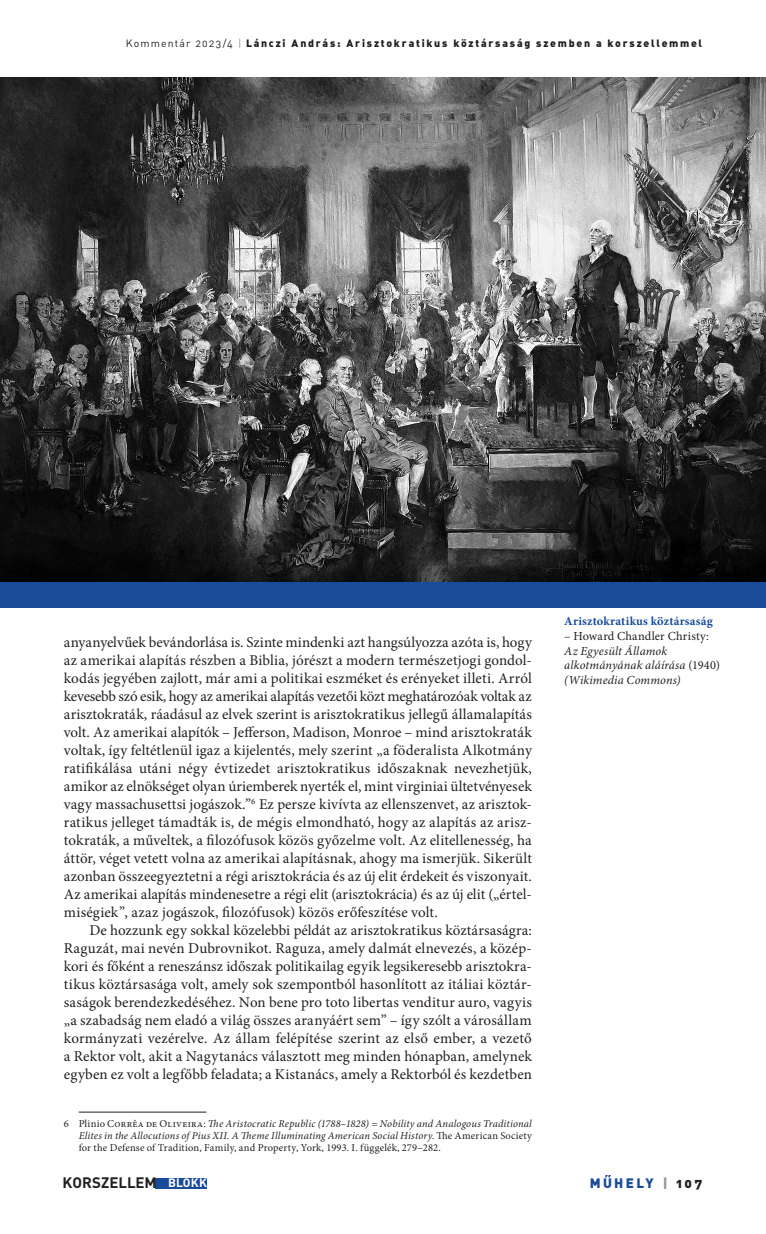
<style>
.page{position:relative;width:766px;height:1234px;background:#fff}
.page>*{position:absolute;margin:0;border:0;box-sizing:border-box;transform-origin:0 0}
._9_-_kenyér_2_---_10_pt{font:15px/18px "Minion Pro";letter-spacing:.005em;color:#231f20;text-align:justify}
.t1{font:700 15px "DIN Alt PFL";letter-spacing:.045em;color:#231f20}
.t2{font:13.5px "DIN Alt Blk PFL";letter-spacing:.2em;color:#194b9b}
._1000_-_képaláírás{font:italic 12.3px/14.7px "Minion Pro";letter-spacing:.01em;color:#231f20}
._1000_-_képaláírás-2{font:700 12.3px "Minion Pro";letter-spacing:.02em;color:#194b9b}
._20_-_lábjegyzet{font:italic 10.5px/12.3px "Minion Pro";letter-spacing:.02em;color:#231f20;text-align:justify}
.t3{font:10.5px "DIN Alt Blk PFL";letter-spacing:.175em;color:#231f20}
.s1{font-family:"DIN Alt PFL"}
.s2{font-family:"DIN Alt PFL";color:#939598}
.s3{font-style:normal}
.s4{font-size:12px;color:#fff}
.s5{color:#939598}
.s6{color:#231f20}
</style>
<div class="page">
<div style="left:155px;top:1177px;width:52px;height:11px;background:#194b9b"></div>
<hr style="left:79px;top:1111px;width:127px;height:1px;background:#231f20">
<img style="left:0;top:77px;width:765px;height:505px">
<div style="left:0;top:582px;width:765px;height:25px;background:#194b9b"></div>
<p class="t3" style="left:126px;top:36px;width:577px"><span class="s1">Kommentár 2023/4</span> <span class="s2">|</span> Lánczi András: Arisztokratikus köztársaság szemben a korszellemmel</p>
<p class="_9_-_kenyér_2_---_10_pt" style="left:64px;top:633px;width:470px">anyanyelvűek bevándorlása is. Szinte mindenki azt hangsúlyozza azóta is, hogy az amerikai alapítás részben a Biblia, jórészt a modern természetjogi gondol&shy;kodás jegyében zajlott, már ami a politikai eszméket és erényeket illeti. Arról kevesebb szó esik, hogy az amerikai alapítás vezetői közt meghatározóak voltak az arisztokraták, ráadásul az elvek szerint is arisztokratikus jellegű államalapítás volt. Az amerikai alapítók – Jefferson, Madison, Monroe – mind arisztokraták voltak, így feltétlenül igaz a kijelentés, mely szerint „a föderalista Alkotmány ratifikálása utáni négy évtizedet arisztokratikus időszaknak nevezhetjük, amikor az elnökséget olyan úriemberek nyerték el, mint virginiai ültetvényesek vagy massachusettsi jogászok.”<sup>6</sup> Ez persze kivívta az ellenszenvet, az arisztok&shy;ratikus jelleget támadták is, de mégis elmondható, hogy az alapítás az arisz&shy;tokraták, a műveltek, a filozófusok közös győzelme volt. Az elitellenesség, ha áttör, véget vetett volna az amerikai alapításnak, ahogy ma ismerjük. Sikerült azonban összeegyeztetni a régi arisztokrácia és az új elit érdekeit és viszonyait.<br>Az amerikai alapítás mindenesetre a régi elit (arisztokrácia) és az új elit („értel&shy;miségiek”, azaz jogászok, filozófusok) közös erőfeszítése volt.</p>
<p class="_9_-_kenyér_2_---_10_pt" style="left:64px;top:921px;width:469px;text-indent:26px">De hozzunk egy sokkal közelebbi példát az arisztokratikus köztársaságra:<br>Raguzát, mai nevén Dubrovnikot. Raguza, amely dalmát elnevezés, a közép&shy;kori és főként a reneszánsz időszak politikailag egyik legsikeresebb arisztokra&shy;tikus köztársasága volt, amely sok szempontból hasonlított az itáliai köztár&shy;saságok berendezkedéséhez. Non bene pro toto libertas venditur auro, vagyis „a szabadság nem eladó a világ összes aranyáért sem” – így szólt a városállam kormányzati vezérelve. Az állam felépítése szerint az első ember, a vezető a Rektor volt, akit a Nagytanács választott meg minden hónapban, amelynek egyben ez volt a legfőbb feladata; a Kistanács, amely a Rektorból és kezdetben</p>
<p class="_20_-_lábjegyzet" style="left:79px;top:1116px;width:455px;text-indent:-15px"><span class="s3">6 Plinio Corrêa de Oliveira:</span> The Aristocratic Republic (1788–1828) = Nobility and Analogous Traditional Elites in the Allocutions of Pius XII. A Theme Illuminating American Social History<span class="s3">. The American Society for the Defense of Tradition, Family, and Property, York, 1993. I. függelék, 279–282.</span></p>
<p class="_1000_-_képaláírás-2" style="left:564px;top:612px;width:150px">Arisztokratikus köztársaság</p>
<p class="_1000_-_képaláírás" style="left:564px;top:628px;width:157px"><span class="s3">– Howard Chandler Christy:<br></span>Az Egyesült Államok alkotmányának aláírása <span class="s3">(1940)</span></p>
<p class="_1000_-_képaláírás" style="left:564px;top:672px;width:118px">(Wikimedia Commons)</p>
<p class="t1" style="left:63px;top:1172px;width:146px">KORSZELLEM <span class="s4">BLOKK</span></p>
<p class="t2" style="left:589px;top:1173px;width:114px">MŰHELY <span class="s5">|</span> <span class="s6">107</span></p>
</div>
